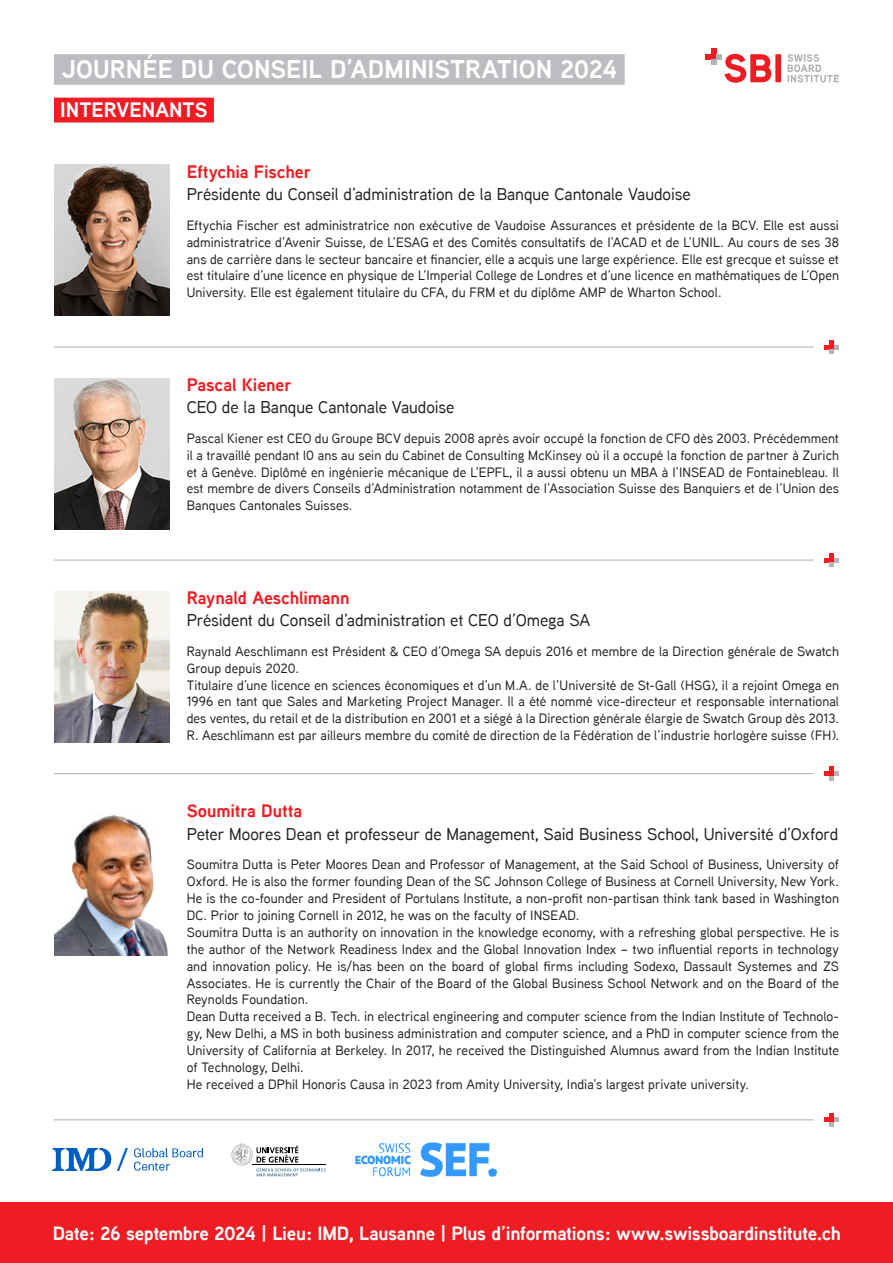
<style>
.page{position:relative;width:893px;height:1263px;background:#fff}
.page>*{position:absolute;margin:0;border:0;box-sizing:border-box;transform-origin:0 0}
.t1{font:700 25.5px "Aaux Next";color:#fff}
.t2{font:700 20.7px "Aaux Next";color:#fff}
.t3{font:700 19.2px "Aaux Next";letter-spacing:-.02em;color:#fff}
.t4{font:700 18px "Aaux Next";letter-spacing:-.005em;color:#ee1d23}
.t5{font:500 17.1px "Aaux Next";letter-spacing:-.005em;color:#231f20}
.t6{font:500 13.5px/16.8px "Aaux Next";letter-spacing:.005em;color:#231f20;text-align:justify}
</style>
<div class="page">
<hr style="left:54px;top:559px;width:760px;height:2px;background:#b2b3b7">
<svg style="left:824px;top:553px;width:15px;height:14px"></svg>
<hr style="left:54px;top:773px;width:760px;height:1px;background:#b2b3b7">
<svg style="left:824px;top:766px;width:15px;height:15px"></svg>
<img style="left:54px;top:378px;width:116px;height:151px">
<img style="left:54px;top:591px;width:116px;height:152px">
<img style="left:54px;top:165px;width:115px;height:151px">
<hr style="left:54px;top:346px;width:760px;height:1px;background:#b2b3b7">
<svg style="left:824px;top:340px;width:15px;height:14px"></svg>
<img style="left:54px;top:815px;width:115px;height:141px">
<svg style="left:706px;top:49px;width:75px;height:34px"></svg>
<svg style="left:787px;top:54px;width:52px;height:28px"></svg>
<div style="left:54px;top:98px;width:160px;height:24px;background:#ee1d23"></div>
<div style="left:54px;top:54px;width:571px;height:31px;background:#bcbdc0"></div>
<svg style="left:231px;top:1143px;width:95px;height:33px"></svg>
<img style="left:356px;top:1143px;width:140px;height:33px">
<img style="left:53px;top:1149px;width:150px;height:21px">
<div style="left:0;top:1203px;width:893px;height:60px;background:#ee1d23"></div>
<hr style="left:54px;top:1119px;width:760px;height:1px;background:#b2b3b7">
<svg style="left:824px;top:1113px;width:15px;height:14px"></svg>
<p class="t1" style="left:62px;top:52px;width:557px">JOURNÉE DU CONSEIL D’ADMINISTRATION 2024</p>
<p class="t2" style="left:60px;top:95px;width:149px">INTERVENANTS</p>
<p class="t4" style="left:187px;top:159px;width:126px">Eftychia Fischer</p>
<p class="t5" style="left:187px;top:183px;width:506px">Présidente du Conseil d’administration de la Banque Cantonale Vaudoise</p>
<p class="t6" style="left:187px;top:216px;width:654px">Eftychia Fischer est administratrice non exécutive de Vaudoise Assurances et présidente de la BCV. Elle est aussi administratrice d’Avenir Suisse, de L’ESAG et des Comités consultatifs de I’ACAD et de L’UNIL. Au cours de ses 38 ans de carrière dans le secteur bancaire et financier, elle a acquis une large expérience. Elle est grecque et suisse et est titulaire d’une licence en physique de L’Imperial College de Londres et d’une licence en mathématiques de L’Open University. Elle est également titulaire du CFA, du FRM et du diplôme AMP de Wharton School.</p>
<p class="t4" style="left:187px;top:372px;width:106px">Pascal Kiener</p>
<p class="t5" style="left:187px;top:395px;width:269px">CEO de la Banque Cantonale Vaudoise</p>
<p class="t6" style="left:187px;top:429px;width:654px">Pascal Kiener est CEO du Groupe BCV depuis 2008 après avoir occupé la fonction de CFO dès 2003. Précédemment il a travaillé pendant l0 ans au sein du Cabinet de Consulting McKinsey où il a occupé la fonction de partner à Zurich et à Genève. Diplômé en ingénierie mécanique de L’EPFL, il a aussi obtenu un MBA à I’INSEAD de Fontainebleau. Il est membre de divers Conseils d’Administration notamment de I’Association Suisse des Banquiers et de l’Union des Banques Cantonales Suisses.</p>
<p class="t4" style="left:187px;top:585px;width:164px">Raynald Aeschlimann</p>
<p class="t5" style="left:187px;top:608px;width:405px">Président du Conseil d’administration et CEO d’Omega SA</p>
<p class="t6" style="left:187px;top:642px;width:654px">Raynald Aeschlimann est Président &amp; CEO d’Omega SA depuis 2016 et membre de la Direction générale de Swatch<br>Group depuis 2020.</p>
<p class="t6" style="left:187px;top:676px;width:654px">Titulaire d’une licence en sciences économiques et d’un M.A. de l’Université de St-Gall (HSG), il a rejoint Omega en 1996 en tant que Sales and Marketing Project Manager. Il a été nommé vice-directeur et responsable international des ventes, du retail et de la distribution en 2001 et a siégé à la Direction générale élargie de Swatch Group dès 2013.</p>
<p class="t6" style="left:187px;top:727px;width:654px">R. Aeschlimann est par ailleurs membre du comité de direction de la Fédération de l’industrie horlogère suisse (FH).</p>
<p class="t4" style="left:187px;top:798px;width:117px">Soumitra Dutta</p>
<p class="t5" style="left:187px;top:822px;width:653px">Peter Moores Dean et professeur de Management, Said Business School, Université d’Oxford</p>
<p class="t6" style="left:187px;top:856px;width:654px">Soumitra Dutta is Peter Moores Dean and Professor of Management, at the Said School of Business, University of Oxford. He is also the former founding Dean of the SC Johnson College of Business at Cornell University, New York.<br>He is the co-founder and President of Portulans Institute, a non-profit non-partisan think tank based in Washington DC. Prior to joining Cornell in 2012, he was on the faculty of INSEAD.</p>
<p class="t6" style="left:187px;top:923px;width:654px">Soumitra Dutta is an authority on innovation in the knowledge economy, with a refreshing global perspective. He is the author of the Network Readiness Index and the Global Innovation Index – two influential reports in technology and innovation policy. He is/has been on the board of global firms including Sodexo, Dassault Systemes and ZS Associates. He is currently the Chair of the Board of the Global Business School Network and on the Board of the Reynolds Foundation.</p>
<p class="t6" style="left:187px;top:1008px;width:654px">Dean Dutta received a B. Tech. in electrical engineering and computer science from the Indian Institute of Technolo&shy;gy, New Delhi, a MS in both business administration and computer science, and a PhD in computer science from the University of California at Berkeley. In 2017, he received the Distinguished Alumnus award from the Indian Institute of Technology, Delhi.</p>
<p class="t6" style="left:187px;top:1075px;width:564px">He received a DPhil Honoris Causa in 2023 from Amity University, India’s largest private university.</p>
<p class="t3" style="left:53px;top:1219px;width:789px">Date: 26 septembre 2024 | Lieu: IMD, Lausanne | Plus d’informations: www.swissboardinstitute.ch</p>
</div>
